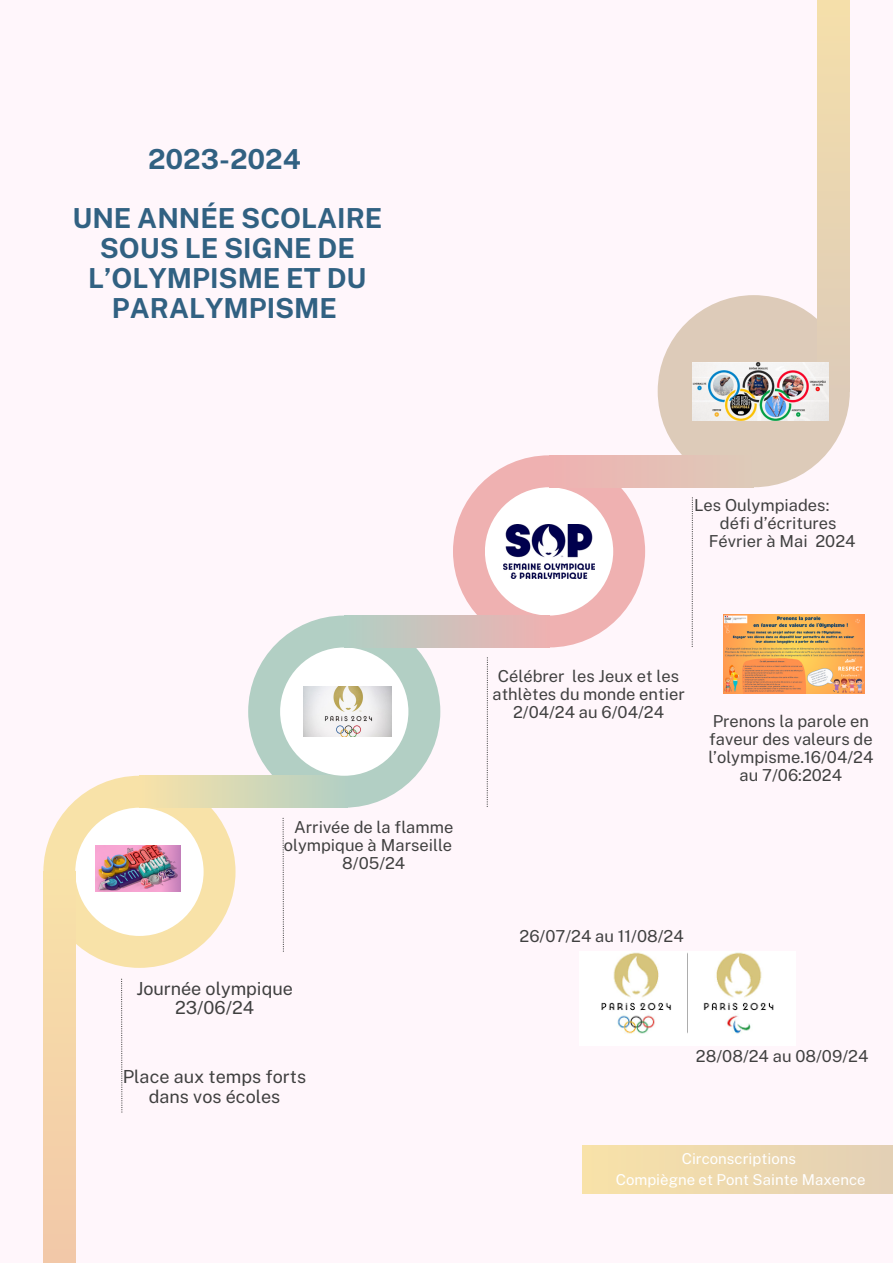
<style>
.page{position:relative;width:893px;height:1263px;background:#fff6fb}
.page>*{position:absolute;margin:0;border:0;box-sizing:border-box;transform-origin:0 0}
.t1{font:700 27.6px/29.8px "Public Sans";color:#316182;text-align:center}
.t2{font:18px/19.6px "Public Sans";color:#404040;text-align:center}
.t3{font:16.5px/18px "Public Sans";color:#404040;text-align:center}
.t4{font:15px "Public Sans";color:#fff}
</style>
<div class="page">
<div style="left:43px;top:776px;width:192px;height:192px;background:#f8e2a8;border-radius:50%"></div>
<div style="left:75px;top:808px;width:129px;height:128px;background:#fff;border-radius:50%"></div>
<div style="left:248px;top:615px;width:192px;height:193px;background:#b2cfc4;border-radius:50%"></div>
<div style="left:139px;top:776px;width:209px;height:32px;background:linear-gradient(to right,#f8e2a8,#b3cfc4)"></div>
<div style="left:280px;top:647px;width:128px;height:129px;background:#fff;border-radius:50%"></div>
<div style="left:453px;top:455px;width:192px;height:192px;background:#efb1b1;border-radius:50%"></div>
<div style="left:485px;top:487px;width:128px;height:128px;background:#fff;border-radius:50%"></div>
<div style="left:344px;top:615px;width:205px;height:32px;background:linear-gradient(to right,#b2cfc4,#eeb1b1)"></div>
<div style="left:657px;top:295px;width:193px;height:192px;background:#ddcbb9;border-radius:50%"></div>
<div style="left:549px;top:455px;width:205px;height:32px;background:#e6beb5"></div>
<div style="left:43px;top:872px;width:32px;height:391px;background:#f5d5a8"></div>
<div style="left:818px;top:0;width:32px;height:391px;background:#ead6b1"></div>
<svg style="left:121px;top:979px;width:1px;height:133px"></svg>
<svg style="left:282px;top:818px;width:2px;height:134px"></svg>
<svg style="left:487px;top:657px;width:1px;height:150px"></svg>
<svg style="left:691px;top:497px;width:2px;height:150px"></svg>
<div style="left:583px;top:1146px;width:310px;height:47px;background:#edd9af"></div>
<img style="left:692px;top:362px;width:137px;height:58px">
<img style="left:503px;top:524px;width:92px;height:54px">
<img style="left:304px;top:687px;width:88px;height:49px">
<img style="left:96px;top:846px;width:84px;height:46px">
<img style="left:601px;top:952px;width:173px;height:82px">
<img style="left:723px;top:614px;width:141px;height:80px">
<p class="t1" style="left:148px;top:144px;width:154px">2023-2024</p>
<p class="t1" style="left:72px;top:204px;width:311px">UNE ANNÉE SCOLAIRE<br>SOUS LE SIGNE DE<br>L’OLYMPISME ET DU<br>PARALYMPISME</p>
<p class="t3" style="left:694px;top:496px;width:137px">Les Oulympiades:</p>
<p class="t3" style="left:720px;top:514px;width:118px">défi d’écritures</p>
<p class="t3" style="left:709px;top:532px;width:148px">Février à Mai 2024</p>
<p class="t3" style="left:294px;top:818px;width:161px">Arrivée de la flamme</p>
<p class="t3" style="left:284px;top:836px;width:170px">olympique à Marseille</p>
<p class="t3" style="left:342px;top:854px;width:65px">8/05/24</p>
<p class="t2" style="left:136px;top:978px;width:158px">Journée olympique<br>23/06/24</p>
<p class="t2" style="left:123px;top:1066px;width:185px">Place aux temps forts dans vos écoles</p>
<p class="t3" style="left:492px;top:667px;width:194px">Célébrer les Jeux et les athlètes du monde entier<br>2/04/24 au 6/04/24</p>
<p class="t3" style="left:708px;top:712px;width:167px">Prenons la parole en faveur des valeurs de l’olympisme.16/04/24 au 7/06:2024</p>
<p class="t3" style="left:519px;top:926px;width:166px">26/07/24 au 11/08/24</p>
<p class="t3" style="left:696px;top:1047px;width:174px">28/08/24 au 08/09/24</p>
<p class="t4" style="left:681px;top:1150px;width:116px">Circonscriptions</p>
<p class="t4" style="left:615px;top:1171px;width:251px">Compiègne et Pont Sainte Maxence</p>
</div>
